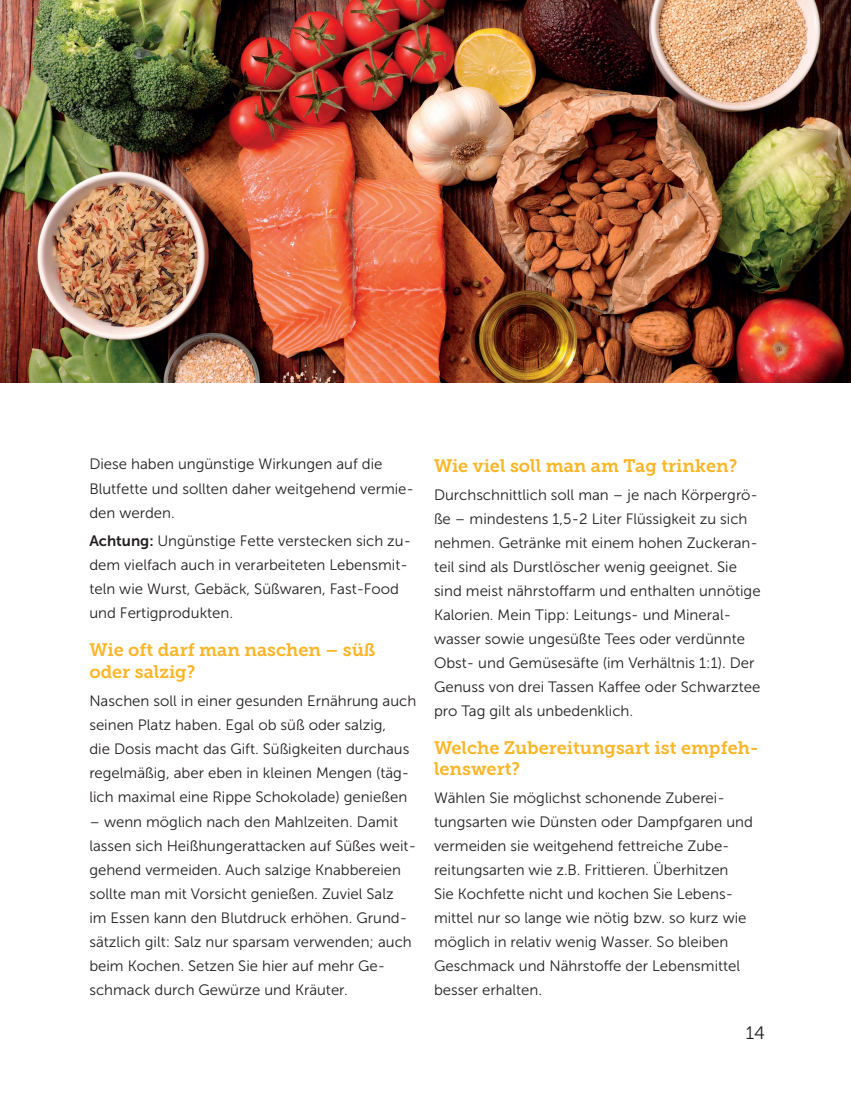
<style>
.page{position:relative;width:851px;height:1106px;background:#fff}
.page>*{position:absolute;margin:0;border:0;box-sizing:border-box;transform-origin:0 0}
.t1{font:18px/21.1px "Museo Slab 700";color:#fcb525}
.t2{font:18px "Museo Sans 300";color:#231f20}
.t3{font:15px/24px "Museo Sans 300";color:#231f20}
.s1{font-family:"Museo Sans 700"}
</style>
<div class="page">
<img style="left:0;top:0;width:850px;height:383px">
<p class="t3" style="left:89px;top:452px;width:326px">Diese haben ungünstige Wirkungen auf die<br>Blutfette und sollten daher weitgehend vermie&shy;den werden.</p>
<p class="t3" style="left:89px;top:529px;width:323px"><span class="s1">Achtung:</span> Ungünstige Fette verstecken sich zu&shy;dem vielfach auch in verarbeiteten Lebensmit&shy;teln wie Wurst, Gebäck, Süßwaren, Fast-Food und Fertigprodukten.</p>
<p class="t1" style="left:89px;top:640px;width:287px">Wie oft darf man naschen – süß oder salzig?</p>
<p class="t3" style="left:89px;top:689px;width:328px">Naschen soll in einer gesunden Ernährung auch seinen Platz haben. Egal ob süß oder salzig,<br>die Dosis macht das Gift. Süßigkeiten durchaus regelmäßig, aber eben in kleinen Mengen (täg&shy;lich maximal eine Rippe Schokolade) genießen</p>
<p class="t3" style="left:89px;top:809px;width:328px">– wenn möglich nach den Mahlzeiten. Damit lassen sich Heißhungerattacken auf Süßes weit&shy;gehend vermeiden. Auch salzige Knabbereien sollte man mit Vorsicht genießen. Zuviel Salz<br>im Essen kann den Blutdruck erhöhen. Grund&shy;sätzlich gilt: Salz nur sparsam verwenden; auch beim Kochen. Setzen Sie hier auf mehr Ge&shy;schmack durch Gewürze und Kräuter.</p>
<p class="t1" style="left:434px;top:455px;width:305px">Wie viel soll man am Tag trinken?</p>
<p class="t3" style="left:434px;top:483px;width:328px">Durchschnittlich soll man – je nach Körpergrö&shy;ße – mindestens 1,5 - 2 Liter Flüssigkeit zu sich nehmen. Getränke mit einem hohen Zuckeran&shy;teil sind als Durstlöscher wenig geeignet. Sie sind meist nährstoffarm und enthalten unnötige Kalorien. Mein Tipp: Leitungs- und Mineral&shy;wasser sowie ungesüßte Tees oder verdünnte Obst- und Gemüsesäfte (im Verhältnis 1:1). Der Genuss von drei Tassen Kaffee oder Schwarztee pro Tag gilt als unbedenklich.</p>
<p class="t1" style="left:434px;top:737px;width:326px">Welche Zubereitungsart ist empfeh&shy;lenswert?</p>
<p class="t3" style="left:434px;top:786px;width:320px">Wählen Sie möglichst schonende Zuberei&shy;tungsarten wie Dünsten oder Dampfgaren und vermeiden sie weitgehend fettreiche Zube&shy;reitungsarten wie z.B. Frittieren. Überhitzen<br>Sie Kochfette nicht und kochen Sie Lebens&shy;mittel nur so lange wie nötig bzw. so kurz wie möglich in relativ wenig Wasser. So bleiben Geschmack und Nährstoffe der Lebensmittel besser erhalten.</p>
<p class="t2" style="left:745px;top:1022px;width:20px">14</p>
</div>
